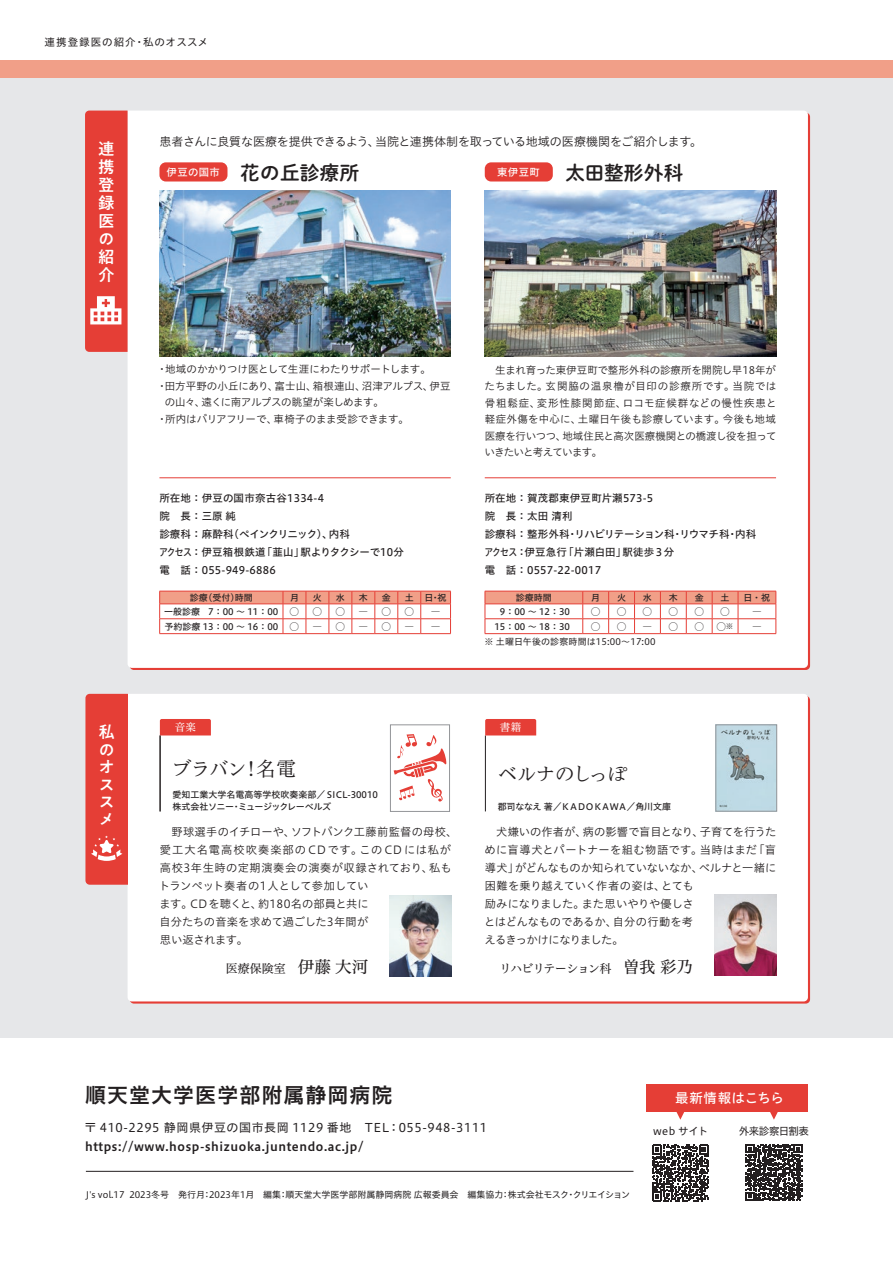
<style>
.page{position:relative;width:893px;height:1263px;background:#fff}
.page>*{position:absolute;margin:0;border:0;box-sizing:border-box;transform-origin:0 0}
.t1{font:21px "Hiragino UD Sans Std N W6";letter-spacing:.05em;color:#231f20}
.t2{font:19.5px "P Shuei M Go Std N B";letter-spacing:.02em;color:#231f20}
.t3{font:19.5px "P Bunkyu Min Pr 6 N R";letter-spacing:-.03em;color:#231f20}
.t4{font:500 16.5px/18px "PA1 Gothic Std N";color:#fff;text-align:justify}
.t5{font:500 16.5px/17.2px "PA1 Gothic Std";color:#fff;text-align:justify}
.t6{font:13.5px "Hiragino UD Sans Std N W5";letter-spacing:.03em;color:#fff}
.t7{font:13.5px "Koz Min Pr 6 N";color:#231f20}
.t8{font:12px "Hiragino UD Sans Std N W3";letter-spacing:-.02em;color:#231f20}
.t9{font:12px "Hiragino UD Sans Std N W4";letter-spacing:.05em;color:#231f20}
.t10{font:12px "Hiragino UD Sans Std N W6";letter-spacing:.05em;color:#231f20}
.t11{font:12px "Hiragino UD Serif Std N W4";letter-spacing:-.075em;color:#231f20}
.t12{font:12px "Hiragino UD Serif Std N W4";letter-spacing:-.04em;color:#231f20}
.t13{font:11.25px/18px "Hiragino UD Sans Std W3";letter-spacing:.005em;color:#231f20}
.t14{font:10.5px/16.5px "Hiragino UD Sans Std N W3";letter-spacing:-.03em;color:#231f20;text-align:justify}
.t15{font:10.5px/18px "Hiragino UD Sans Std N W5";letter-spacing:.01em;color:#231f20}
.t16{font:10.5px "Hiragino UD Sans Std N W3";color:#231f20}
.t17{font:10.5px "Hiragino UD Sans Std W4";letter-spacing:.085em;color:#231f20}
.t18{font:10.5px "Hiragino UD Sans Std N W4";letter-spacing:-.04em;color:#231f20}
.t19{font:10.5px "Hiragino UD Serif Std N W4";color:#fff}
.t20{font:10.35px "Hiragino UD Sans Std N W5";color:#fff}
.t21{font:9px "Hiragino UD Sans Std N W5";color:#231f20}
.t22{font:9px "Hiragino UD Sans Std N W4";color:#231f20}
.t23{font:9px/12px "Hiragino UD Sans Std W5";letter-spacing:-.005em;color:#231f20}
.t24{font:9px "Hira Kaku Std N W5";color:#231f20}
.t25{font:9px "Hiragino UD Sans Std N W4";letter-spacing:.02em;color:#231f20}
.t26{font:9px "Hiragino UD Sans Std W5";letter-spacing:-.06em;color:#231f20}
.s1{font-size:7.5px}
.s2{font-size:16.5px}
</style>
<div class="page">
<div style="left:0;top:60px;width:892px;height:977px;background:#e6e7e9"></div>
<div style="left:0;top:60px;width:892px;height:18px;background:#f19f88"></div>
<div style="left:128px;top:111px;width:680px;height:557px;background:#fff"></div>
<svg style="left:85px;top:111px;width:43px;height:241px;background:#e64a43"></svg>
<div style="left:128px;top:694px;width:680px;height:307px;background:#fff"></div>
<div style="left:485px;top:162px;width:68px;height:19px;background:#e53e36;border-radius:6px"></div>
<img style="left:485px;top:190px;width:291px;height:166px">
<img style="left:159px;top:190px;width:292px;height:166px">
<hr style="left:485px;top:477px;width:291px;height:1px;background:#e53e36">
<hr style="left:159px;top:477px;width:292px;height:1px;background:#e53e36">
<div style="left:159px;top:162px;width:68px;height:19px;background:#e53e36;border-radius:6px"></div>
<svg style="left:159px;top:591px;width:292px;height:43px;background:#f8d0ca"></svg>
<hr style="left:421px;top:633px;width:30px;height:1px;background:#e53e36">
<svg style="left:485px;top:591px;width:292px;height:43px;background:#f8d1ca"></svg>
<hr style="left:738px;top:633px;width:38px;height:1px;background:#e53e36">
<div style="left:646px;top:1084px;width:162px;height:28px;background:#e53e36"></div>
<svg style="left:676px;top:1112px;width:8px;height:8px"></svg>
<svg style="left:770px;top:1112px;width:8px;height:8px"></svg>
<svg style="left:746px;top:1144px;width:56px;height:57px"></svg>
<svg style="left:652px;top:1145px;width:57px;height:56px"></svg>
<hr style="left:86px;top:1171px;width:547px;height:1px;background:#231f20">
<div style="left:85px;top:694px;width:43px;height:191px;background:#e53e36"></div>
<hr style="left:485px;top:735px;width:1px;height:76px;background:#231f20">
<svg style="left:485px;top:719px;width:51px;height:16px"></svg>
<svg style="left:160px;top:719px;width:51px;height:16px"></svg>
<hr style="left:160px;top:735px;width:1px;height:76px;background:#231f20">
<svg style="left:394px;top:734px;width:52px;height:68px;background:#f9d7d6"></svg>
<div style="left:390px;top:725px;width:60px;height:87px;border:1px solid #939598"></div>
<img style="left:718px;top:727px;width:57px;height:82px">
<div style="left:716px;top:725px;width:61px;height:86px;border:1px solid #939598"></div>
<img style="left:390px;top:895px;width:61px;height:81px">
<img style="left:714px;top:894px;width:62px;height:81px">
<p class="t17" style="left:45px;top:34px;width:165px">連携登録医の紹介・私のオススメ</p>
<h3 class="t4" style="left:98px;top:141px;width:17px">連携登録医の紹介</h3>
<h3 class="t5" style="left:98px;top:725px;width:17px">私のオススメ</h3>
<p class="t8" style="left:159px;top:132px;width:544px">患者さんに良質な医療を提供できるよう、当院と連携体制を取っている地域の医療機関をご紹介します。</p>
<p class="t20" style="left:497px;top:164px;width:44px">東伊豆町</p>
<h2 class="t2" style="left:566px;top:158px;width:119px">太田整形外科</h2>
<p class="t7" style="left:153px;top:142px;width:28px">「　</p>
<h2 class="t2" style="left:167px;top:158px;width:194px"><sup>伊豆の国市</sup> 花の丘診療所</h2>
<p class="t14" style="left:157px;top:360px;width:276px">・地域のかかりつけ医として生涯にわたりサポートします。</p>
<p class="t16" style="left:157px;top:378px;width:295px">・田方平野の小丘にあり、富士山、箱根連山、沼津アルプス、伊豆</p>
<p class="t14" style="left:165px;top:393px;width:221px">の山々、遠くに南アルプスの眺望が楽しめます。</p>
<p class="t14" style="left:157px;top:410px;width:254px">・所内はバリアフリーで、車椅子のまま受診できます。</p>
<p class="t15" style="left:159px;top:488px;width:246px">所在地 ： 伊豆の国市奈古谷1334-4<br>院　長 ： 三原 純<br>診療科 ： 麻酔科（ペインクリニック）、内科<br>アクセス ：伊豆箱根鉄道「韮山」駅よりタクシーで10分電　話 ： 055-949-6886</p>
<p class="t21" style="left:190px;top:591px;width:65px">診療（受付）時間</p>
<p class="t21" style="left:290px;top:591px;width:10px">月</p>
<p class="t21" style="left:313px;top:591px;width:10px">火</p>
<p class="t21" style="left:336px;top:591px;width:10px">水</p>
<p class="t21" style="left:359px;top:591px;width:10px">木</p>
<p class="t21" style="left:382px;top:591px;width:10px">金</p>
<p class="t21" style="left:405px;top:591px;width:43px">土 日・祝</p>
<p class="t21" style="left:164px;top:604px;width:116px">一般診療 7：00 ～ 11：00</p>
<p class="t24" style="left:290px;top:604px;width:10px">◯</p>
<p class="t24" style="left:313px;top:604px;width:10px">◯</p>
<p class="t24" style="left:336px;top:604px;width:10px">◯</p>
<p class="t24" style="left:359px;top:604px;width:10px">―</p>
<p class="t24" style="left:382px;top:604px;width:10px">◯</p>
<p class="t24" style="left:405px;top:604px;width:10px">◯</p>
<p class="t24" style="left:431px;top:604px;width:10px">―</p>
<p class="t21" style="left:164px;top:619px;width:115px">予約診療 13：00 ～ 16：00</p>
<p class="t24" style="left:290px;top:619px;width:10px">◯</p>
<p class="t24" style="left:313px;top:619px;width:10px">―</p>
<p class="t24" style="left:336px;top:619px;width:10px">◯</p>
<p class="t24" style="left:359px;top:619px;width:10px">―</p>
<p class="t24" style="left:382px;top:619px;width:10px">◯</p>
<p class="t24" style="left:405px;top:619px;width:10px">―</p>
<p class="t24" style="left:431px;top:619px;width:10px">―</p>
<p class="t19" style="left:175px;top:719px;width:22px">音楽</p>
<p class="t14" style="left:484px;top:361px;width:294px">　生まれ育った東伊豆町で整形外科の診療所を開院し早18年がたちました。玄関脇の温泉櫓が目印の診療所です。当院では骨粗鬆症、変形性膝関節症、ロコモ症候群などの慢性疾患と軽症外傷を中心に、土曜日午後も診療しています。今後も地域医療を行いつつ、地域住民と高次医療機関との橋渡し役を担っていきたいと考えています。</p>
<p class="t15" style="left:484px;top:488px;width:273px">所在地 ： 賀茂郡東伊豆町片瀬573-5<br>院　長 ： 太田 清利<br>診療科 ： 整形外科・リハビリテーション科・リウマチ科・内科アクセス ：伊豆急行「片瀬白田」駅徒歩３分<br>電　話 ： 0557-22-0017</p>
<p class="t21" style="left:516px;top:591px;width:37px">診療時間</p>
<p class="t21" style="left:591px;top:591px;width:10px">月</p>
<p class="t21" style="left:617px;top:591px;width:10px">火</p>
<p class="t21" style="left:643px;top:591px;width:10px">水</p>
<p class="t21" style="left:669px;top:591px;width:10px">木</p>
<p class="t21" style="left:695px;top:591px;width:10px">金</p>
<p class="t21" style="left:721px;top:591px;width:10px">土</p>
<p class="t21" style="left:743px;top:591px;width:28px">日・祝</p>
<p class="t21" style="left:500px;top:604px;width:72px">9：00 ～ 12：30</p>
<p class="t24" style="left:591px;top:604px;width:10px">◯</p>
<p class="t24" style="left:617px;top:604px;width:10px">◯</p>
<p class="t24" style="left:643px;top:604px;width:10px">◯</p>
<p class="t24" style="left:669px;top:604px;width:10px">◯</p>
<p class="t24" style="left:695px;top:604px;width:10px">◯</p>
<p class="t24" style="left:721px;top:604px;width:10px">◯</p>
<p class="t24" style="left:752px;top:604px;width:10px">―</p>
<p class="t21" style="left:494px;top:619px;width:77px">15：00 ～ 18：30</p>
<p class="t24" style="left:591px;top:619px;width:10px">◯</p>
<p class="t24" style="left:617px;top:619px;width:10px">◯</p>
<p class="t24" style="left:643px;top:619px;width:10px">―</p>
<p class="t24" style="left:669px;top:619px;width:10px">◯</p>
<p class="t24" style="left:695px;top:619px;width:10px">◯</p>
<p class="t24" style="left:717px;top:619px;width:18px">◯<span class="s1">※</span></p>
<p class="t24" style="left:752px;top:619px;width:10px">―</p>
<p class="t25" style="left:484px;top:635px;width:173px">※ 土曜日午後の診察時間は15:00～17:00</p>
<p class="t19" style="left:500px;top:719px;width:23px">書籍</p>
<h2 class="t3" style="left:172px;top:751px;width:126px">ブラバン！名電</h2>
<p class="t23" style="left:173px;top:788px;width:207px">愛知工業大学名電高等学校吹奏楽部／SICL-30010株式会社ソニー・ミュージックレーベルズ</p>
<p class="t26" style="left:498px;top:800px;width:175px">郡司ななえ 著／ＫＡＤＯＫＡＷＡ／角川文庫</p>
<h2 class="t3" style="left:498px;top:756px;width:131px">ベルナのしっぽ</h2>
<p class="t13" style="left:159px;top:822px;width:300px">　野球選手のイチローや、ソフトバンク工藤前監督の母校、愛工大名電高校吹奏楽部のCDです。このCDには私が高校3年生時の定期演奏会の演奏が収録されており、私もトランペット奏者の1人として参加してい<br>ます。CDを聴くと、約180名の部員と共に<br>自分たちの音楽を求めて過ごした3年間が<br>思い返されます。</p>
<p class="t12" style="left:226px;top:960px;width:144px">医療保険室　<span class="s2">伊藤 大河</span></p>
<p class="t13" style="left:484px;top:822px;width:294px">　犬嫌いの作者が、病の影響で盲目となり、子育てを行うために盲導犬とパートナーを組む物語です。当時はまだ「盲導犬」がどんなものか知られていないなか、ベルナと一緒に困難を乗り越えていく作者の姿は、とても<br>励みになりました。また思いやりや優しさ<br>とはどんなものであるか、自分の行動を考<br>えるきっかけになりました。</p>
<p class="t11" style="left:500px;top:960px;width:195px">リハビリテーション科　<span class="s2">曽我 彩乃</span></p>
<h1 class="t1" style="left:85px;top:1079px;width:309px">順天堂大学医学部附属静岡病院</h1>
<p class="t9" style="left:85px;top:1118px;width:404px">〒 410-2295 静岡県伊豆の国市長岡 1129 番地　TEL：055-948-3111</p>
<p class="t10" style="left:85px;top:1137px;width:280px">https://www.hosp-shizuoka.juntendo.ac.jp/</p>
<p class="t22" style="left:86px;top:1188px;width:546px">J's vol.17 2023冬号　発行月：2023年1月　編集：順天堂大学医学部附属静岡病院 広報委員会　編集協力：株式会社モスク・クリエイション</p>
<p class="t6" style="left:675px;top:1088px;width:110px">最新情報はこちら</p>
<p class="t18" style="left:653px;top:1123px;width:57px">web サイト</p>
<p class="t18" style="left:739px;top:1123px;width:72px">外来診察日割表</p>
</div>
